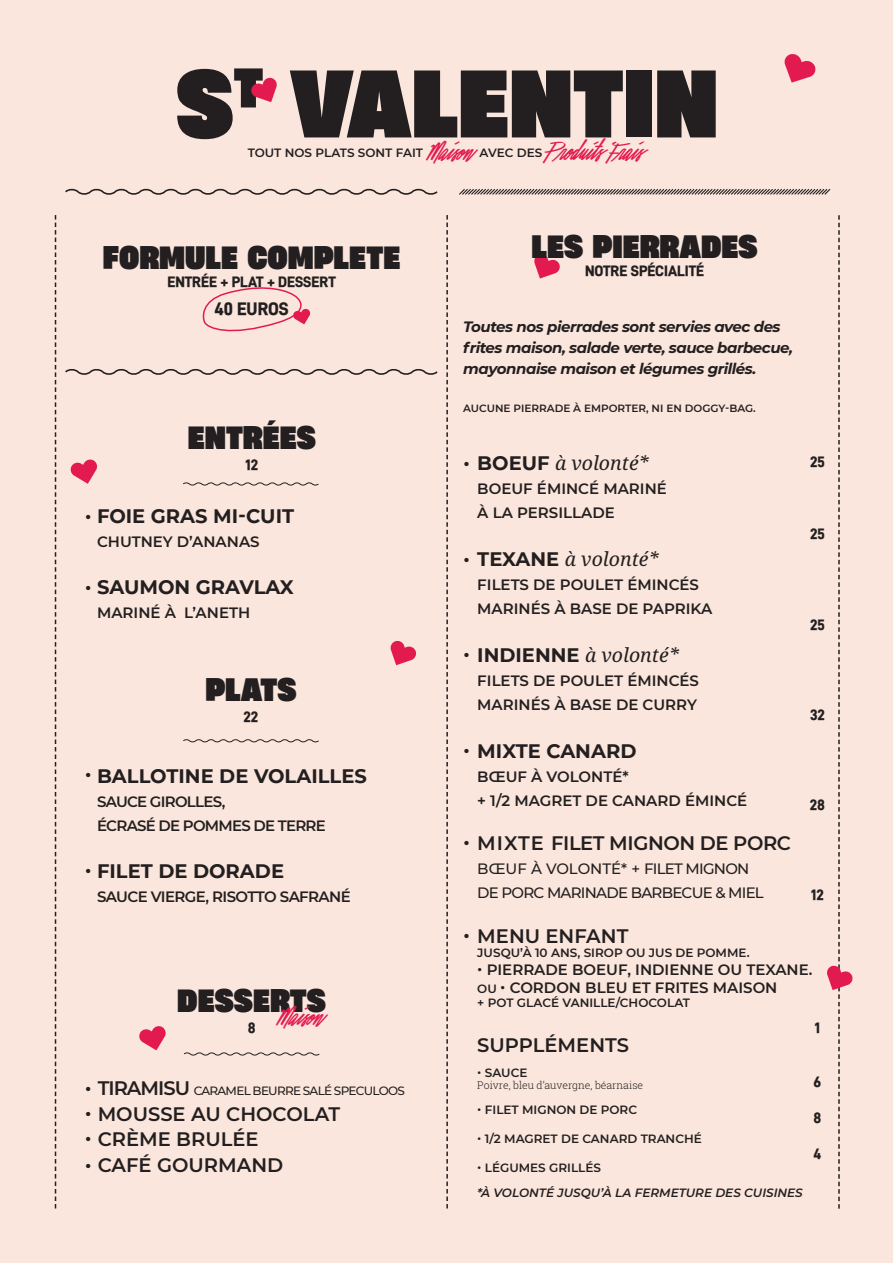
<style>
.page{position:relative;width:893px;height:1263px;background:#fae6dc}
.page>*{position:absolute;margin:0;border:0;box-sizing:border-box;transform-origin:0 0}
.GROS_TITRE{font:800 90px "Heading Now Trial 68";color:#231f20}
.Sous_titres{font:800 30px "Heading Now Trial 68";color:#231f20}
.Desc{font:28.5px "Befitting";color:#e31a4f}
.Texte{font:28.5px "Befitting";color:#e31a4f}
.Texte-2{font:700 19.5px "Montserrat";color:#231f20}
.Texte-3{font:600 19.5px "Montserrat";color:#231f20}
.Texte-4{font:italic 19.5px "Noto Serif";color:#231f20}
.Texte-5{font:600 19.5px "Montserrat";letter-spacing:-.02em;color:#231f20}
.Sous_titres-2{font:18px "D DIN PRO Heavy";color:#231f20}
.Desc-2{font:600 15px/24px "Montserrat";color:#231f20}
.Desc-3{font:italic 700 15px/21px "Montserrat";letter-spacing:-.03em;color:#231f20}
.Texte-6{font:600 15px "Montserrat";letter-spacing:-.04em;color:#231f20}
.Desc-4{font:500 15px "Montserrat";letter-spacing:-.05em;color:#231f20}
.Sous_titres-3{font:15px "D DIN PRO Heavy";color:#231f20}
.Texte-7{font:600 15px "Montserrat";color:#231f20}
.Prix{font:15px "D DIN PRO Heavy";color:#231f20}
.Desc-5{font:600 12px "Montserrat";color:#231f20}
.Desc-6{font:italic 600 12px "Montserrat";color:#231f20}
.Texte-8{font:500 12px "Montserrat";letter-spacing:-.06em;color:#231f20}
.Desc-7{font:600 10.5px "Montserrat";color:#231f20}
.Desc-8{font:300 10.5px "Roboto Slab";color:#231f20}
.s1{font-weight:600}
.s2{font-weight:600;font-size:19.5px}
.s3{font-family:"Montserrat";font-weight:600;font-style:normal}
.s4{font-family:"Montserrat";font-weight:700;font-style:normal}
.s5{font-size:12px}
</style>
<div class="page">
<svg style="left:534px;top:254px;width:26px;height:24px"></svg>
<svg style="left:446px;top:215px;width:2px;height:994px"></svg>
<svg style="left:55px;top:215px;width:1px;height:994px"></svg>
<svg style="left:65px;top:188px;width:373px;height:7px"></svg>
<svg style="left:65px;top:369px;width:373px;height:6px"></svg>
<svg style="left:183px;top:482px;width:136px;height:4px"></svg>
<svg style="left:183px;top:739px;width:136px;height:4px"></svg>
<svg style="left:459px;top:189px;width:372px;height:6px"></svg>
<svg style="left:183px;top:1052px;width:137px;height:4px"></svg>
<svg style="left:784px;top:54px;width:32px;height:29px"></svg>
<svg style="left:251px;top:77px;width:26px;height:25px"></svg>
<svg style="left:70px;top:459px;width:28px;height:25px"></svg>
<svg style="left:390px;top:640px;width:26px;height:25px"></svg>
<svg style="left:827px;top:215px;width:26px;height:994px"></svg>
<svg style="left:139px;top:1026px;width:27px;height:24px"></svg>
<svg style="left:202px;top:287px;width:109px;height:45px"></svg>
<p class="GROS_TITRE" style="left:176px;top:31px;width:544px">S<sup>T</sup> VALENTIN</p>
<p class="Desc-5" style="left:248px;top:144px;width:177px">TOUT NOS PLATS SONT FAIT</p>
<p class="Desc" style="left:430px;top:138px;width:48px">Maison</p>
<p class="Desc-5" style="left:480px;top:144px;width:64px">AVEC DES</p>
<p class="Desc" style="left:549px;top:138px;width:99px">Produits Frais</p>
<p class="Sous_titres" style="left:103px;top:233px;width:299px">FORMULE COMPLETE</p>
<p class="Sous_titres-3" style="left:167px;top:273px;width:170px">ENTRÉE + PLAT + DESSERT</p>
<p class="Sous_titres-2" style="left:214px;top:299px;width:76px">40 EUROS</p>
<p class="Sous_titres" style="left:188px;top:414px;width:130px">ENTRÉES</p>
<p class="Sous_titres-3" style="left:246px;top:457px;width:14px">12</p>
<p class="Texte-2" style="left:85px;top:502px;width:211px"><span class="s1">•</span> FOIE GRAS MI-CUIT</p>
<p class="Texte-7" style="left:97px;top:531px;width:164px">CHUTNEY D’ANANAS</p>
<p class="Texte-2" style="left:85px;top:573px;width:210px"><span class="s1">•</span> SAUMON GRAVLAX</p>
<p class="Texte-7" style="left:97px;top:602px;width:155px">MARINÉ À L’ANETH</p>
<p class="Sous_titres" style="left:205px;top:666px;width:93px">PLATS</p>
<p class="Sous_titres-3" style="left:244px;top:708px;width:16px">22</p>
<p class="Texte-2" style="left:85px;top:762px;width:284px"><span class="s1">•</span> BALLOTINE DE VOLAILLES</p>
<p class="Texte-6" style="left:97px;top:791px;width:130px">SAUCE GIROLLES,</p>
<p class="Texte-6" style="left:97px;top:815px;width:230px">ÉCRASÉ DE POMMES DE TERRE</p>
<p class="Texte-2" style="left:85px;top:857px;width:201px"><span class="s1">•</span> FILET DE DORADE</p>
<p class="Texte-6" style="left:97px;top:886px;width:255px">SAUCE VIERGE, RISOTTO SAFRANÉ</p>
<p class="Sous_titres" style="left:177px;top:977px;width:150px">DESSERTS</p>
<p class="Sous_titres-3" style="left:248px;top:1020px;width:9px">8</p>
<p class="Texte" style="left:280px;top:1002px;width:48px">Maison</p>
<p class="Texte-8" style="left:98px;top:1082px;width:309px"><span class="s2">TIRAMISU</span> CARAMEL BEURRE SALÉ SPECULOOS</p>
<p class="Texte-3" style="left:85px;top:1075px;width:8px">•</p>
<p class="Texte-3" style="left:85px;top:1100px;width:257px">• MOUSSE AU CHOCOLAT</p>
<p class="Texte-3" style="left:85px;top:1125px;width:175px">• CRÈME BRULÉE</p>
<p class="Texte-3" style="left:85px;top:1151px;width:200px">• CAFÉ GOURMAND</p>
<p class="Sous_titres" style="left:532px;top:223px;width:228px">LES PIERRADES</p>
<p class="Sous_titres-3" style="left:585px;top:262px;width:121px">NOTRE SPÉCIALITÉ</p>
<p class="Desc-3" style="left:463px;top:316px;width:331px">Toutes nos pierrades sont servies avec des frites maison, salade verte, sauce barbecue, mayonnaise maison et légumes grillés.</p>
<p class="Desc-7" style="left:463px;top:401px;width:294px">AUCUNE PIERRADE À EMPORTER, NI EN DOGGY-BAG.</p>
<p class="Texte-4" style="left:463px;top:449px;width:187px"><span class="s3">•</span> <span class="s4">BOEUF</span> à volonté*</p>
<p class="Desc-2" style="left:477px;top:476px;width:191px">BOEUF ÉMINCÉ MARINÉ</p>
<p class="Desc-2" style="left:477px;top:500px;width:139px">À LA PERSILLADE</p>
<p class="Texte-4" style="left:463px;top:545px;width:196px"><span class="s3">•</span> <span class="s4">TEXANE</span> à volonté*</p>
<p class="Desc-2" style="left:477px;top:572px;width:223px">FILETS DE POULET ÉMINCÉS</p>
<p class="Desc-2" style="left:477px;top:596px;width:236px">MARINÉS À BASE DE PAPRIKA</p>
<p class="Texte-4" style="left:463px;top:641px;width:217px"><span class="s3">•</span> <span class="s4">INDIENNE</span> à volonté*</p>
<p class="Desc-2" style="left:477px;top:668px;width:223px">FILETS DE POULET ÉMINCÉS<br>MARINÉS À BASE DE CURRY</p>
<p class="Texte-2" style="left:463px;top:737px;width:175px"><span class="s1">•</span> MIXTE CANARD</p>
<p class="Desc-2" style="left:477px;top:764px;width:153px">BŒUF À VOLONTÉ*</p>
<p class="Desc-2" style="left:477px;top:788px;width:271px">+ 1/2 MAGRET DE CANARD ÉMINCÉ</p>
<p class="Texte-5" style="left:463px;top:829px;width:329px">• MIXTE FILET MIGNON DE PORC</p>
<p class="Desc-4" style="left:477px;top:858px;width:274px">BŒUF À VOLONTÉ* + FILET MIGNON</p>
<p class="Desc-4" style="left:477px;top:882px;width:288px">DE PORC MARINADE BARBECUE &amp; MIEL</p>
<p class="Texte-3" style="left:463px;top:922px;width:167px">• MENU ENFANT</p>
<p class="Desc-5" style="left:477px;top:944px;width:274px">JUSQU’À 10 ANS, SIROP OU JUS DE POMME.</p>
<p class="Desc-2" style="left:477px;top:957px;width:337px">• PIERRADE BOEUF, INDIENNE OU TEXANE.</p>
<p class="Desc-2" style="left:477px;top:975px;width:302px"><span class="s5">OU</span> • CORDON BLEU ET FRITES MAISON</p>
<p class="Desc-5" style="left:477px;top:994px;width:214px">+ POT GLACÉ VANILLE/CHOCOLAT</p>
<p class="Texte-3" style="left:477px;top:1031px;width:153px">SUPPLÉMENTS</p>
<p class="Desc-5" style="left:477px;top:1064px;width:52px">• SAUCE</p>
<p class="Desc-8" style="left:477px;top:1078px;width:167px">Poivre, bleu d’auvergne, béarnaise</p>
<p class="Desc-5" style="left:477px;top:1101px;width:161px">• FILET MIGNON DE PORC</p>
<p class="Desc-5" style="left:477px;top:1130px;width:226px">• 1/2 MAGRET DE CANARD TRANCHÉ</p>
<p class="Desc-5" style="left:477px;top:1159px;width:125px">• LÉGUMES GRILLÉS</p>
<p class="Desc-6" style="left:477px;top:1184px;width:327px">*À VOLONTÉ JUSQU’À LA FERMETURE DES CUISINES</p>
<p class="Prix" style="left:810px;top:454px;width:16px">25</p>
<p class="Prix" style="left:810px;top:526px;width:16px">25</p>
<p class="Prix" style="left:810px;top:616px;width:16px">25</p>
<p class="Prix" style="left:810px;top:706px;width:16px">32</p>
<p class="Prix" style="left:810px;top:796px;width:17px">28</p>
<p class="Prix" style="left:811px;top:886px;width:14px">12</p>
<p class="Prix" style="left:815px;top:1019px;width:7px">1</p>
<p class="Prix" style="left:814px;top:1073px;width:9px">6</p>
<p class="Prix" style="left:814px;top:1109px;width:9px">8</p>
<p class="Prix" style="left:814px;top:1145px;width:9px">4</p>
</div>
